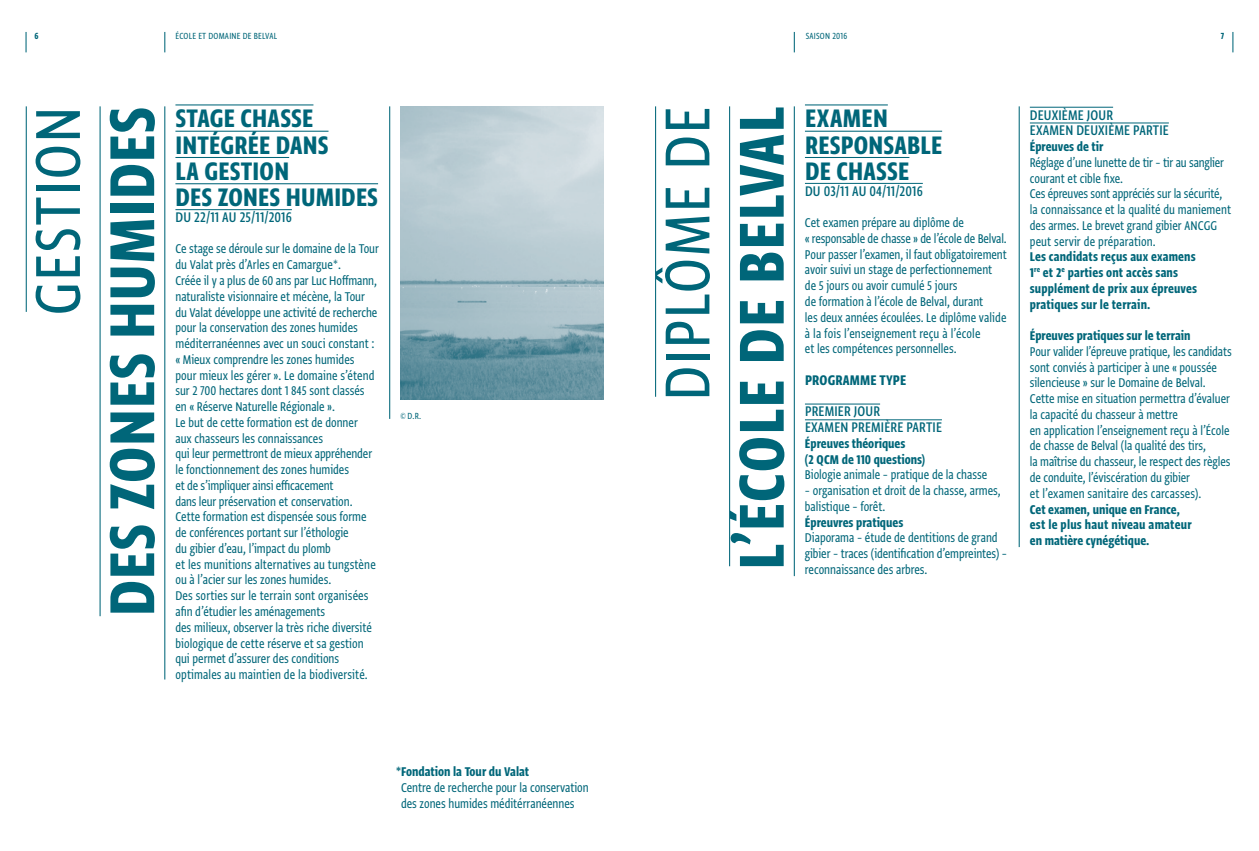
<style>
.page{position:relative;width:1259px;height:851px;background:#fff}
.page>*{position:absolute;margin:0;border:0;box-sizing:border-box;transform-origin:0 0}
.t1{font:75px "Greta Sans Cnd Std Bld";letter-spacing:.01em;color:#006679}
.t2{font:75px "Greta Sans Cnd Std";letter-spacing:.02em;color:#006679}
.t3{font:30px/26.2px "Greta Sans Cnd Std Bld";letter-spacing:.005em;color:#006679}
.t4{font:500 16.5px/15.8px "Greta Sans Cnd Std";letter-spacing:.01em;color:#006679}
.t5{font:16.5px "Greta Sans Cnd Std Bld";letter-spacing:.01em;color:#006679}
.t6{font:15px/15.8px "Greta Sans Cnd Std";color:#006679}
.t7{font:15px/15.8px "Greta Sans Cnd Std Bld";color:#006679}
.t8{font:10.5px "Greta Sans Cnd Std";letter-spacing:.02em;color:#006679}
.t9{font:10.5px "Greta Sans Cnd Std Bld";color:#006679}
</style>
<div class="page">
<hr style="left:100px;top:106px;width:1px;height:510px;background:#006679">
<hr style="left:175px;top:104px;width:138px;height:1px;background:#006679">
<hr style="left:175px;top:131px;width:153px;height:1px;background:#006679">
<hr style="left:175px;top:157px;width:114px;height:1px;background:#006679">
<hr style="left:175px;top:183px;width:203px;height:1px;background:#006679">
<hr style="left:175px;top:209px;width:117px;height:1px;background:#006679">
<hr style="left:389px;top:106px;width:1px;height:313px;background:#006679">
<hr style="left:164px;top:106px;width:1px;height:573px;background:#006679">
<hr style="left:26px;top:106px;width:1px;height:206px;background:#006679">
<img style="left:400px;top:106px;width:204px;height:294px">
<hr style="left:805px;top:104px;width:83px;height:1px;background:#006679">
<hr style="left:805px;top:131px;width:137px;height:1px;background:#006679">
<hr style="left:805px;top:157px;width:104px;height:1px;background:#006679">
<hr style="left:805px;top:183px;width:118px;height:1px;background:#006679">
<hr style="left:805px;top:403px;width:75px;height:1px;background:#006679">
<hr style="left:805px;top:419px;width:137px;height:1px;background:#006679">
<hr style="left:1030px;top:107px;width:83px;height:1px;background:#006679">
<hr style="left:1030px;top:123px;width:138px;height:1px;background:#006679">
<hr style="left:794px;top:106px;width:1px;height:470px;background:#006679">
<hr style="left:1018px;top:106px;width:1px;height:441px;background:#006679">
<hr style="left:655px;top:106px;width:1px;height:290px;background:#006679">
<hr style="left:729px;top:106px;width:1px;height:460px;background:#006679">
<svg style="left:26px;top:32px;width:1px;height:20px"></svg>
<svg style="left:794px;top:32px;width:1px;height:20px"></svg>
<svg style="left:164px;top:32px;width:1px;height:20px"></svg>
<svg style="left:1232px;top:32px;width:1px;height:20px"></svg>
<p class="t9" style="left:35px;top:29px;width:6px">6</p>
<p class="t8" style="left:175px;top:29px;width:103px">ÉCOLE ET DOMAINE DE BELVAL</p>
<p class="t8" style="left:806px;top:29px;width:43px">SAISON 2016</p>
<p class="t9" style="left:1220px;top:29px;width:5px">7</p>
<h1 class="t2" style="left:14px;top:315px;width:210px;rotate:-90deg">GESTION</h1>
<h1 class="t1" style="left:88px;top:616px;width:511px;rotate:-90deg">DES ZONES HUMIDES</h1>
<h2 class="t3" style="left:176px;top:105px;width:204px">STAGE CHASSE<br>INTÉGRÉE DANS<br>LA GESTION<br>DES ZONES HUMIDES</h2>
<p class="t4" style="left:175px;top:209px;width:118px">DU 22/11 AU 25/11/2016</p>
<p class="t6" style="left:175px;top:241px;width:205px">Ce stage se déroule sur le domaine de la Tour du Valat près d’Arles en Camargue*.<br>Créée il y a plus de 60 ans par Luc Hoffmann, naturaliste visionnaire et mécène, la Tour du Valat développe une activité de recherche pour la conservation des zones humides méditerranéennes avec un souci constant : « Mieux comprendre les zones humides pour mieux les gérer ». Le domaine s’étend sur 2 700 hectares dont 1 845 sont classés en « Réserve Naturelle Régionale ».<br>Le but de cette formation est de donner<br>aux chasseurs les connaissances<br>qui leur permettront de mieux appréhender le fonctionnement des zones humides<br>et de s’impliquer ainsi efficacement<br>dans leur préservation et conservation.<br>Cette formation est dispensée sous forme de conférences portant sur l’éthologie<br>du gibier d’eau, l’impact du plomb<br>et les munitions alternatives au tungstène ou à l’acier sur les zones humides.<br>Des sorties sur le terrain sont organisées afin d’étudier les aménagements<br>des milieux, observer la très riche diversité biologique de cette réserve et sa gestion qui permet d’assurer des conditions optimales au maintien de la biodiversité.</p>
<p class="t8" style="left:400px;top:409px;width:22px">© D.R.</p>
<p class="t7" style="left:396px;top:763px;width:135px">*Fondation la Tour du Valat</p>
<p class="t6" style="left:401px;top:779px;width:189px">Centre de recherche pour la conservation des zones humides méditérranéennes</p>
<h1 class="t2" style="left:643px;top:400px;width:295px;rotate:-90deg">DIPLÔME DE</h1>
<h1 class="t1" style="left:717px;top:569px;width:464px;rotate:-90deg">L’ÉCOLE DE BELVAL</h1>
<h2 class="t3" style="left:805px;top:105px;width:139px">EXAMEN<br>RESPONSABLE<br>DE CHASSE</h2>
<p class="t4" style="left:805px;top:182px;width:119px">DU 03/11 AU 04/11/2016</p>
<p class="t6" style="left:805px;top:214px;width:203px">Cet examen prépare au diplôme de<br>« responsable de chasse » de l’école de Belval.<br>Pour passer l’examen, il faut obligatoirement avoir suivi un stage de perfectionnement de 5 jours ou avoir cumulé 5 jours<br>de formation à l’école de Belval, durant<br>les deux années écoulées. Le diplôme valide à la fois l’enseignement reçu à l’école<br>et les compétences personnelles.</p>
<p class="t5" style="left:805px;top:370px;width:103px">PROGRAMME TYPE</p>
<p class="t4" style="left:805px;top:403px;width:138px">PREMIER JOUR<br>EXAMEN PREMIÈRE PARTIE</p>
<p class="t7" style="left:805px;top:435px;width:122px">Épreuves théoriques<br>(2 QCM de 110 questions)</p>
<p class="t6" style="left:805px;top:466px;width:184px">Biologie animale – pratique de la chasse</p>
<p class="t6" style="left:805px;top:482px;width:197px">– organisation et droit de la chasse, armes, balistique – forêt.</p>
<p class="t7" style="left:805px;top:514px;width:100px">Épreuvres pratiques</p>
<p class="t6" style="left:805px;top:529px;width:204px">Diaporama – étude de dentitions de grand gibier – traces (identification d’empreintes) – reconnaissance des arbres.</p>
<p class="t4" style="left:1030px;top:106px;width:140px">DEUXIÈME JOUR<br>EXAMEN DEUXIÈME PARTIE</p>
<p class="t7" style="left:1030px;top:138px;width:75px">Épreuves de tir</p>
<p class="t6" style="left:1030px;top:154px;width:203px">Réglage d’une lunette de tir – tir au sanglier courant et cible fixe.<br>Ces épreuves sont appréciés sur la sécurité, la connaissance et la qualité du maniement des armes. Le brevet grand gibier ANCGG peut servir de préparation.</p>
<p class="t7" style="left:1030px;top:248px;width:169px">Les candidats reçus aux examens<br>1<sup>re</sup> et 2<sup>e</sup> parties ont accès sans supplément de prix aux épreuves pratiques sur le terrain.</p>
<p class="t7" style="left:1030px;top:327px;width:162px">Épreuves pratiques sur le terrain</p>
<p class="t6" style="left:1030px;top:343px;width:203px">Pour valider l’épreuve pratique, les candidats sont conviés à participer à une « poussée silencieuse » sur le Domaine de Belval.<br>Cette mise en situation permettra d’évaluer la capacité du chasseur à mettre<br>en application l’enseignement reçu à l’École de chasse de Belval (la qualité des tirs,<br>la maîtrise du chasseur, le respect des règles de conduite, l’éviscération du gibier<br>et l’examen sanitaire des carcasses).</p>
<p class="t7" style="left:1030px;top:500px;width:163px">Cet examen, unique en France, est le plus haut niveau amateur en matière cynégétique.</p>
</div>
